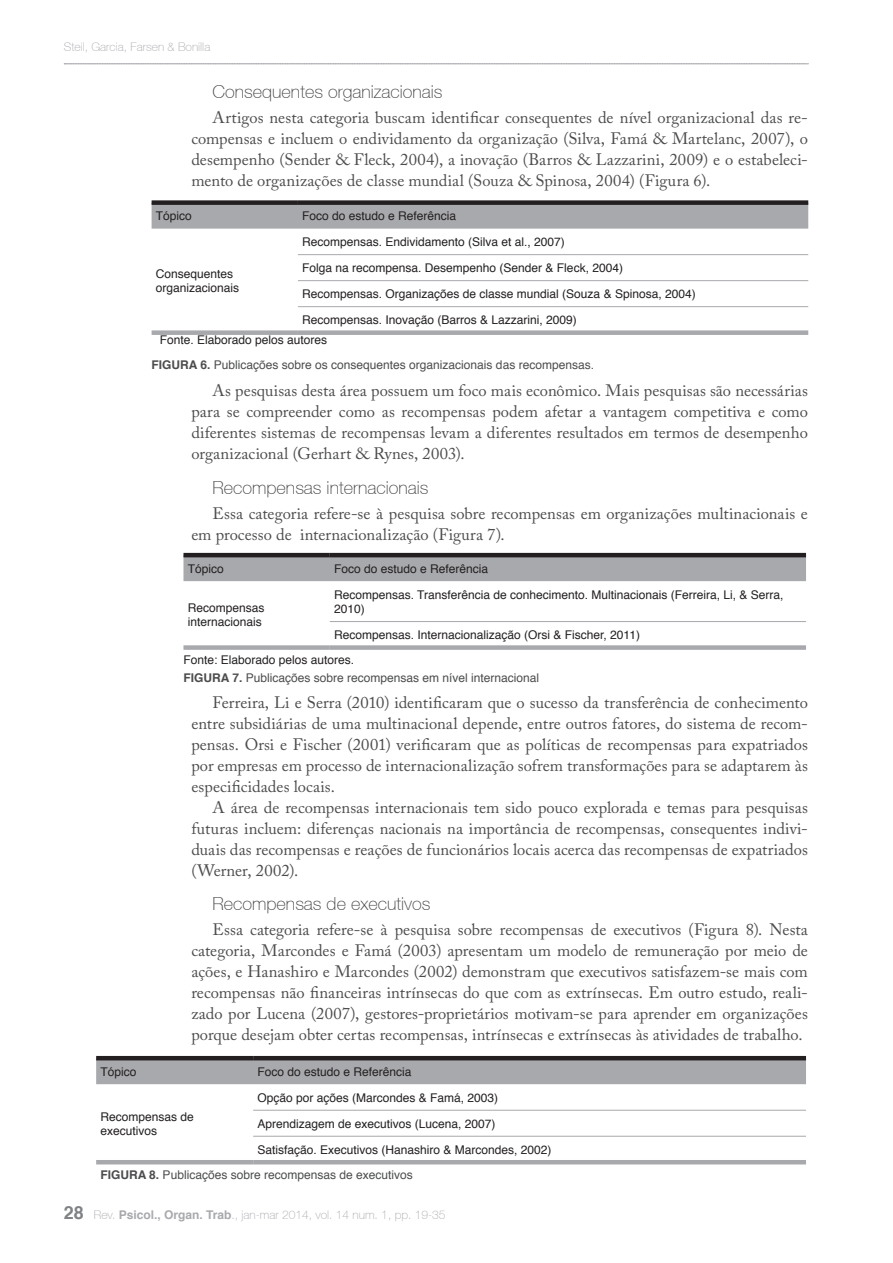
<style>
.page{position:relative;width:893px;height:1263px;background:#fff}
.page>*{position:absolute;margin:0;border:0;box-sizing:border-box;transform-origin:0 0}
.Título_2{font:100 18px "Helvetica 35";color:#3e3e3f}
.Corpo{font:16.5px/21px "Adobe Caslon Pro";letter-spacing:.005em;color:#4b4c4d;text-align:justify}
.No_Spacing{font:12px/14.4px "Helvetica";color:#231f20}
.Título_Elemento{font:12px "Helvetica";color:#4b4c4d}
.t1{font:100 12px "Helvetica 35";color:#a8a9ad}
.s1{font-weight:700}
.s2{font-family:"Helvetica";font-weight:700;font-size:18px;color:#808285}
.s3{font-family:"Helvetica";font-weight:700}
</style>
<div class="page">
<svg style="left:64px;top:63px;width:744px;height:1px"></svg>
<div style="left:152px;top:205px;width:656px;height:24px;background:#a8a9ad"></div>
<div style="left:152px;top:200px;width:146px;height:5px;background:#231f20"></div>
<div style="left:298px;top:200px;width:510px;height:5px;background:#231f20"></div>
<hr style="left:298px;top:254px;width:510px;height:1px;background:#a8a9ad">
<hr style="left:298px;top:280px;width:510px;height:1px;background:#a8a9ad">
<hr style="left:298px;top:306px;width:510px;height:1px;background:#a8a9ad">
<div style="left:152px;top:330px;width:146px;height:5px;background:#a8a9ad"></div>
<div style="left:298px;top:330px;width:510px;height:5px;background:#a8a9ad"></div>
<div style="left:183px;top:557px;width:623px;height:24px;background:#a8a9ad"></div>
<hr style="left:183px;top:553px;width:147px;height:4px;background:#231f20">
<hr style="left:330px;top:553px;width:476px;height:4px;background:#231f20">
<hr style="left:330px;top:621px;width:476px;height:1px;background:#a8a9ad">
<div style="left:183px;top:645px;width:147px;height:5px;background:#a8a9ad"></div>
<div style="left:330px;top:645px;width:476px;height:5px;background:#a8a9ad"></div>
<div style="left:96px;top:1060px;width:710px;height:24px;background:#a8a9ad"></div>
<hr style="left:96px;top:1056px;width:157px;height:4px;background:#231f20">
<hr style="left:253px;top:1056px;width:553px;height:4px;background:#231f20">
<hr style="left:253px;top:1110px;width:553px;height:1px;background:#a8a9ad">
<hr style="left:253px;top:1136px;width:553px;height:1px;background:#a8a9ad">
<hr style="left:96px;top:1160px;width:157px;height:4px;background:#a8a9ad">
<hr style="left:253px;top:1160px;width:553px;height:4px;background:#a8a9ad">
<p class="t1" style="left:64px;top:40px;width:148px">Steil, Garcia, Farsen &amp; Bonilla</p>
<p class="Título_2" style="left:213px;top:81px;width:231px">Consequentes organizacionais</p>
<p class="Corpo" style="left:191px;top:107px;width:618px;text-indent:21px">Artigos nesta categoria buscam identificar consequentes de nível organizacional das re&shy;compensas e incluem o endividamento da organização (Silva, Famá &amp; Martelanc, 2007), o desempenho (Sender &amp; Fleck, 2004), a inovação (Barros &amp; Lazzarini, 2009) e o estabeleci&shy;mento de organizações de classe mundial (Souza &amp; Spinosa, 2004) (Figura 6).</p>
<p class="No_Spacing" style="left:156px;top:209px;width:38px">Tópico</p>
<p class="No_Spacing" style="left:302px;top:209px;width:156px">Foco do estudo e Referência</p>
<p class="No_Spacing" style="left:302px;top:235px;width:264px">Recompensas. Endividamento (Silva et al., 2007)</p>
<p class="No_Spacing" style="left:302px;top:261px;width:322px">Folga na recompensa. Desempenho (Sender &amp; Fleck, 2004)</p>
<p class="No_Spacing" style="left:302px;top:287px;width:395px">Recompensas. Organizações de classe mundial (Souza &amp; Spinosa, 2004)</p>
<p class="No_Spacing" style="left:302px;top:313px;width:276px">Recompensas. Inovação (Barros &amp; Lazzarini, 2009)</p>
<p class="No_Spacing" style="left:160px;top:333px;width:169px">Fonte. Elaborado pelos autores</p>
<p class="Título_Elemento" style="left:152px;top:355px;width:444px"><span class="s1">FIGURA 6.</span> Publicações sobre os consequentes organizacionais das recompensas.</p>
<p class="No_Spacing" style="left:156px;top:267px;width:85px">Consequentes organizacionais</p>
<p class="Corpo" style="left:191px;top:380px;width:618px;text-indent:21px">As pesquisas desta área possuem um foco mais econômico. Mais pesquisas são necessárias para se compreender como as recompensas podem afetar a vantagem competitiva e como diferentes sistemas de recompensas levam a diferentes resultados em termos de desempenho organizacional (Gerhart &amp; Rynes, 2003).</p>
<p class="Título_2" style="left:213px;top:477px;width:217px">Recompensas internacionais</p>
<p class="Corpo" style="left:191px;top:503px;width:618px;text-indent:21px">Essa categoria refere-se à pesquisa sobre recompensas em organizações multinacionais e em processo de internacionalização (Figura 7).</p>
<p class="No_Spacing" style="left:188px;top:562px;width:38px">Tópico</p>
<p class="No_Spacing" style="left:334px;top:562px;width:156px">Foco do estudo e Referência</p>
<p class="No_Spacing" style="left:188px;top:601px;width:78px">Recompensas internacionais</p>
<p class="No_Spacing" style="left:334px;top:588px;width:451px">Recompensas. Transferência de conhecimento. Multinacionais (Ferreira, Li, &amp; Serra,<br>2010)</p>
<p class="No_Spacing" style="left:334px;top:628px;width:307px">Recompensas. Internacionalização (Orsi &amp; Fischer, 2011)</p>
<p class="No_Spacing" style="left:183px;top:652px;width:172px">Fonte: Elaborado pelos autores.</p>
<p class="Título_Elemento" style="left:183px;top:669px;width:357px"><span class="s1">FIGURA 7.</span> Publicações sobre recompensas em nível internacional</p>
<p class="Corpo" style="left:191px;top:692px;width:618px;text-indent:21px">Ferreira, Li e Serra (2010) identificaram que o sucesso da transferência de conhecimento entre subsidiárias de uma multinacional depende, entre outros fatores, do sistema de recom&shy;pensas. Orsi e Fischer (2001) verificaram que as políticas de recompensas para expatriados por empresas em processo de internacionalização sofrem transformações para se adaptarem às especificidades locais.</p>
<p class="Corpo" style="left:191px;top:797px;width:618px;text-indent:21px">A área de recompensas internacionais tem sido pouco explorada e temas para pesquisas futuras incluem: diferenças nacionais na importância de recompensas, consequentes indivi&shy;duais das recompensas e reações de funcionários locais acerca das recompensas de expatriados (Werner, 2002).</p>
<p class="Título_2" style="left:213px;top:893px;width:219px">Recompensas de executivos</p>
<p class="Corpo" style="left:191px;top:919px;width:618px;text-indent:21px">Essa categoria refere-se à pesquisa sobre recompensas de executivos (Figura 8). Nesta categoria, Marcondes e Famá (2003) apresentam um modelo de remuneração por meio de ações, e Hanashiro e Marcondes (2002) demonstram que executivos satisfazem-se mais com recompensas não financeiras intrínsecas do que com as extrínsecas. Em outro estudo, reali&shy;zado por Lucena (2007), gestores-proprietários motivam-se para aprender em organizações porque desejam obter certas recompensas, intrínsecas e extrínsecas às atividades de trabalho.</p>
<p class="No_Spacing" style="left:100px;top:1065px;width:38px">Tópico</p>
<p class="No_Spacing" style="left:257px;top:1065px;width:156px">Foco do estudo e Referência</p>
<p class="No_Spacing" style="left:100px;top:1109px;width:95px">Recompensas de executivos</p>
<p class="No_Spacing" style="left:257px;top:1091px;width:242px">Opção por ações (Marcondes &amp; Famá, 2003)</p>
<p class="No_Spacing" style="left:257px;top:1117px;width:240px">Aprendizagem de executivos (Lucena, 2007)</p>
<p class="No_Spacing" style="left:257px;top:1143px;width:296px">Satisfação. Executivos (Hanashiro &amp; Marcondes, 2002)</p>
<p class="Título_Elemento" style="left:100px;top:1165px;width:314px"><span class="s1">FIGURA 8.</span> Publicações sobre recompensas de executivos</p>
<p class="t1" style="left:64px;top:1207px;width:383px"><span class="s2">28</span> Rev. <span class="s3">Psicol., Organ. Trab</span>., jan-mar 2014, vol. 14 num. 1, pp. 19-35</p>
</div>
